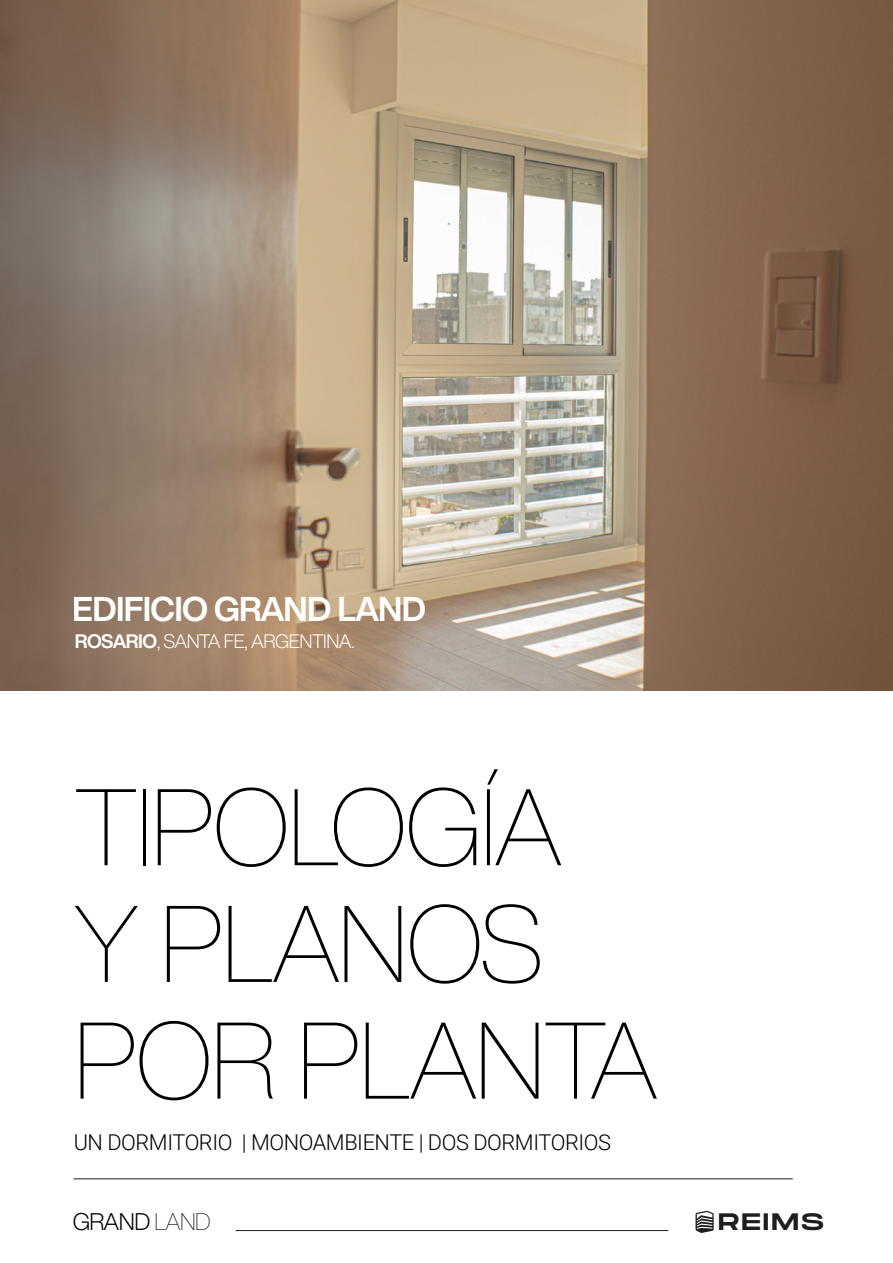
<style>
.page{position:relative;width:893px;height:1263px;background:#fff}
.page>*{position:absolute;margin:0;border:0;box-sizing:border-box;transform-origin:0 0}
.t1{font:100 106.8px/116.7px "Helvetica Now Display";letter-spacing:-.02em;color:#000}
.t2{font:700 33.75px "Helvetica Now Display";letter-spacing:-.02em;color:#fff}
.t3{font:23.85px "Monument Extended";letter-spacing:.085em;color:#1e1e1e}
.t4{font:300 23.7px "Helvetica Now Display";letter-spacing:-.025em;color:#000}
.t5{font:300 21.75px "Roboto";letter-spacing:-.02em;color:#000}
.t6{font:300 19.2px "Helvetica Now Display";letter-spacing:-.025em;color:#fff}
.s1{font-weight:700}
.s2{font-weight:100}
</style>
<div class="page">
<img style="left:0;top:0;width:893px;height:691px">
<hr style="left:74px;top:1178px;width:719px;height:1px;background:#1d1d1b">
<hr style="left:236px;top:1230px;width:432px;height:1px;background:#1d1d1b">
<svg style="left:695px;top:1211px;width:19px;height:22px"></svg>
<h2 class="t2" style="left:73px;top:585px;width:355px">EDIFICIO GRAND LAND</h2>
<p class="t6" style="left:75px;top:628px;width:282px"><span class="s1">ROSARIO</span>, SANTA FE, ARGENTINA.</p>
<h1 class="t1" style="left:74px;top:768px;width:586px">TIPOLOGÍA<br>Y PLANOS<br>POR PLANTA</h1>
<p class="t5" style="left:74px;top:1127px;width:539px">UN DORMITORIO | MONOAMBIENTE | DOS DORMITORIOS</p>
<p class="t4" style="left:73px;top:1205px;width:140px">GRAND <span class="s2">LAND</span></p>
<p class="t3" style="left:718px;top:1204px;width:107px">REIMS</p>
</div>
